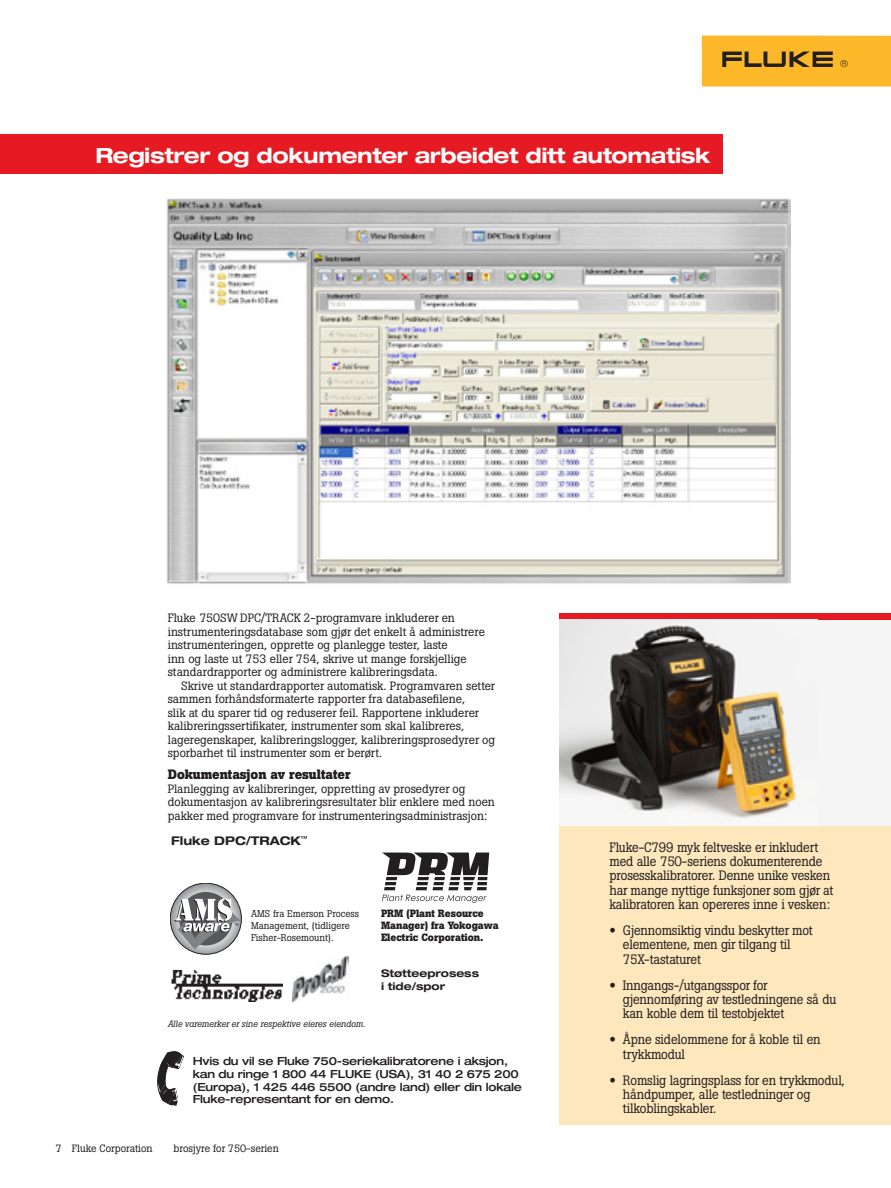
<style>
.page{position:relative;width:891px;height:1188px;background:#fff}
.page>*{position:absolute;margin:0;border:0;box-sizing:border-box;transform-origin:0 0}
.t1{font:700 expanded 21px "Helvetica Neue LT Std";letter-spacing:-.02em;color:#fff}
.t2{font:13.5px/14.2px "Boton Pro";letter-spacing:-.015em;color:#231f20;scale:.95 1}
.subhead{font:700 13.5px "Boton Pro";letter-spacing:-.005em;color:#231f20}
.body_copy-1{font:12px/13.5px "Boton Pro";letter-spacing:-.005em;color:#231f20}
.body_copy-2{font:12px/13.5px "Boton Pro";letter-spacing:-.005em;color:#231f20}
.body_copy-bullet{font:700 expanded 12px "Helvetica Neue LT Std";letter-spacing:-.005em;color:#231f20}
.Top_Heads{font:500 expanded 11.25px/12.8px "Helvetica Neue LT Std";letter-spacing:-.02em;color:#231f20}
.t3{font:700 10.5px/12px "Boton Pro";letter-spacing:-.005em;color:#231f20}
.chart_3_last{font:10.5px "Boton Pro";letter-spacing:-.005em;color:#231f20}
.chart_3_last-2{font:700 expanded 10.5px/12.9px "Helvetica Neue LT Std";letter-spacing:-.005em;color:#231f20}
.t4{font:9.75px/11.7px "Boton Pro";color:#231f20}
.body_copy-small{font:italic 9px "Boton Pro";letter-spacing:-.005em;color:#231f20}
.s1{font-family:"Helvetica Neue LT Std";font-weight:700;font-stretch:expanded}
</style>
<div class="page">
<div style="left:702px;top:36px;width:189px;height:51px;background:#fcb828"></div>
<svg style="left:722px;top:52px;width:111px;height:15px"></svg>
<svg style="left:840px;top:60px;width:8px;height:7px"></svg>
<div style="left:0;top:134px;width:723px;height:40px;background:#e51a23"></div>
<img style="left:166px;top:198px;width:625px;height:386px">
<div style="left:559px;top:826px;width:332px;height:299px;background:#fee7bc"></div>
<div style="left:559px;top:613px;width:332px;height:7px;background:#e51a23"></div>
<svg style="left:157px;top:1051px;width:27px;height:55px"></svg>
<svg style="left:170px;top:883px;width:71px;height:71px"></svg>
<div style="left:170px;top:883px;width:72px;height:71px;border:1px solid #231f20;border-radius:50%"></div>
<div style="left:179px;top:892px;width:54px;height:53px;background:#57585a;border-radius:50%"></div>
<svg style="left:174px;top:898px;width:66px;height:51px"></svg>
<img style="left:292px;top:955px;width:57px;height:47px">
<img style="left:171px;top:970px;width:112px;height:32px">
<svg style="left:382px;top:853px;width:107px;height:50px"></svg>
<div style="left:559px;top:620px;width:332px;height:206px;background:#f5f5f5"></div>
<img style="left:559px;top:620px;width:237px;height:198px">
<p class="t1" style="left:95px;top:143px;width:617px">Registrer og dokumenter arbeidet ditt automatisk</p>
<p class="body_copy-1" style="left:168px;top:611px;width:319px">Fluke 750SW DPC/TRACK 2-programvare inkluderer en instrumenteringsdatabase som gjør det enkelt å administrere instrumenteringen, opprette og planlegge tester, laste<br>inn og laste ut 753 eller 754, skrive ut mange forskjellige standardrapporter og administrere kalibreringsdata.</p>
<p class="body_copy-2" style="left:168px;top:679px;width:329px;text-indent:14px">Skrive ut standardrapporter automatisk. Programvaren setter sammen forhåndsformaterte rapporter fra databasefilene,<br>slik at du sparer tid og reduserer feil. Rapportene inkluderer kalibreringssertifikater, instrumenter som skal kalibreres, lageregenskaper, kalibreringslogger, kalibreringsprosedyrer og sporbarhet til instrumenter som er berørt.</p>
<p class="subhead" style="left:168px;top:766px;width:184px">Dokumentasjon av resultater</p>
<p class="body_copy-1" style="left:168px;top:782px;width:329px">Planlegging av kalibreringer, oppretting av prosedyrer og dokumentasjon av kalibreringsresultater blir enklere med noen pakker med programvare for instrumenteringsadministrasjon:</p>
<p class="body_copy-bullet" style="left:171px;top:833px;width:138px">Fluke DPC/TRACK<sup>™</sup></p>
<p class="t4" style="left:251px;top:908px;width:109px">AMS fra Emerson Process<br>Management, (tidligere<br>Fisher-Rosemount).</p>
<p class="body_copy-small" style="left:168px;top:1018px;width:199px">Alle varemerker er sine respektive eieres eiendom.</p>
<p class="t3" style="left:381px;top:908px;width:119px">PRM (Plant Resource<br>Manager) fra Yokogawa<br>Electric Corporation.</p>
<p class="chart_3_last-2" style="left:381px;top:967px;width:100px">Støtteeprosess i tide/spor</p>
<p class="Top_Heads" style="left:193px;top:1054px;width:331px">Hvis du vil se Fluke 750-seriekalibratorene i aksjon, kan du ringe 1 800 44 FLUKE (USA), 31 40 2 675 200 (Europa), 1 425 446 5500 (andre land) eller din lokale Fluke-representant for en demo.</p>
<p class="chart_3_last" style="left:55px;top:1141px;width:99px">7 Fluke Corporation</p>
<p class="chart_3_last" style="left:174px;top:1141px;width:107px">brosjyre for 750-serien</p>
<p class="t2" style="left:609px;top:840px;width:237px">Fluke-C799 myk feltveske er inkludert med alle 750-seriens dokumenterende prosesskalibratorer. Denne unike vesken har mange nyttige funksjoner som gjør at kalibratoren kan opereres inne i vesken:</p>
<p class="t2" style="left:623px;top:923px;width:201px;text-indent:-14px"><span class="s1">•</span> Gjennomsiktig vindu beskytter mot elementene, men gir tilgang til<br>75X-tastaturet</p>
<p class="t2" style="left:623px;top:978px;width:226px;text-indent:-14px"><span class="s1">•</span> Inngangs-/utgangsspor for gjennomføring av testledningene så du kan koble dem til testobjektet</p>
<p class="t2" style="left:623px;top:1032px;width:210px;text-indent:-14px"><span class="s1">•</span> Åpne sidelommene for å koble til en trykkmodul</p>
<p class="t2" style="left:623px;top:1073px;width:235px;text-indent:-14px"><span class="s1">•</span> Romslig lagringsplass for en trykkmodul, håndpumper, alle testledninger og tilkoblingskabler.</p>
</div>
